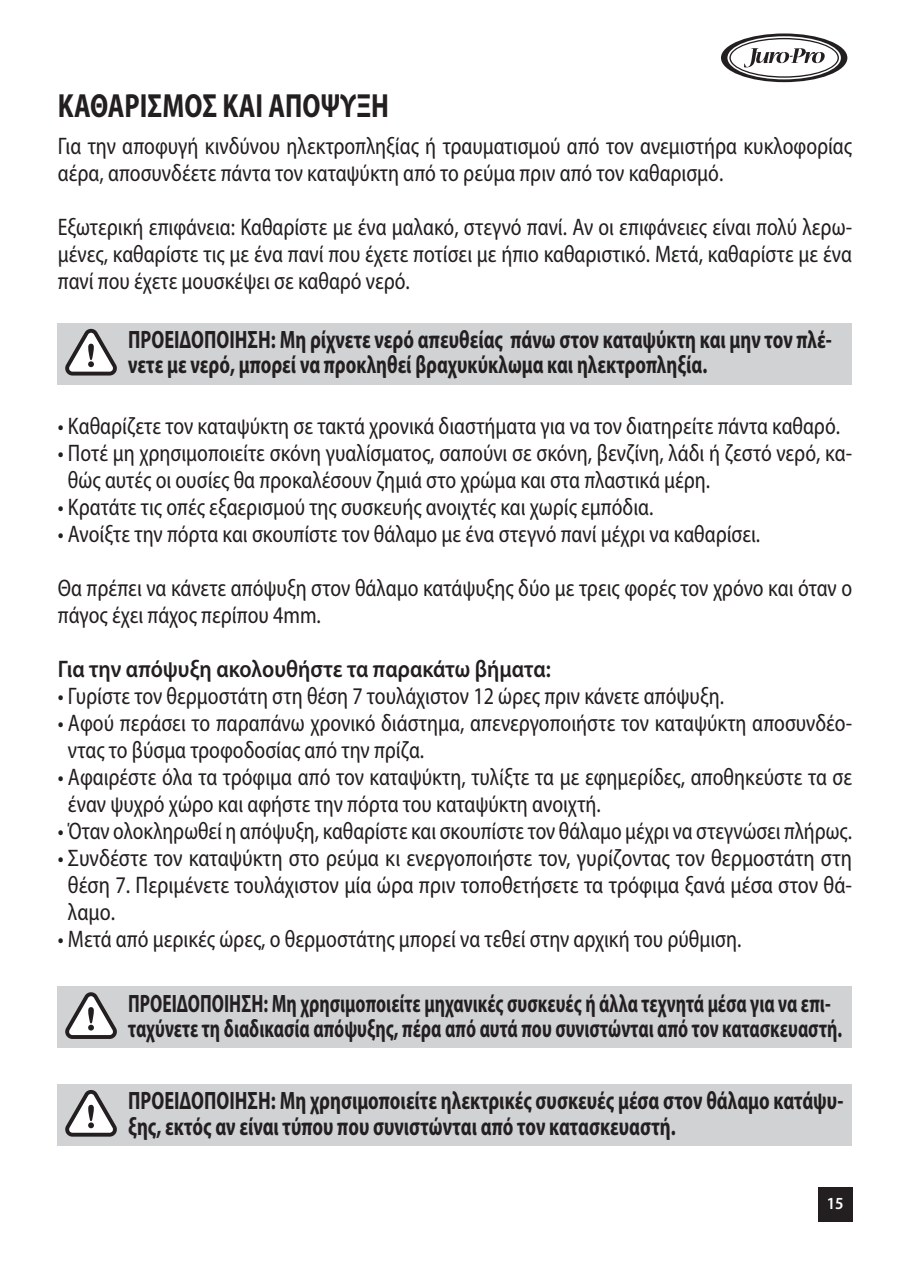
<style>
.page{position:relative;width:910px;height:1262px;background:#fff}
.page>*{position:absolute;margin:0;border:0;box-sizing:border-box;transform-origin:0 0}
.t1{font:700 semi-condensed 33.6px "Myriad Pro";color:#231f20;scale:.83 1}
.t2{font:700 semi-condensed 25.2px/25.2px "Myriad Pro";color:#231f20;scale:.79 1}
.t3{font:700 semi-condensed 25.2px/25.2px "Myriad Pro";color:#231f20;scale:.75 1}
.t4{font:semi-condensed 24px/27px "Myriad Pro";color:#231f20;scale:.9 1}
.t5{font:600 24px "Myriad Pro";color:#231f20;scale:.9 1}
.t6{font:600 semi-condensed 17px "Myriad Pro";color:#fff}
</style>
<div class="page">
<svg style="left:721px;top:33px;width:126px;height:49px"></svg>
<div style="left:818px;top:1187px;width:34px;height:34px;background:#231f20"></div>
<div style="left:58px;top:323px;width:794px;height:62px;background:#d1d2d4"></div>
<svg style="left:65px;top:329px;width:52px;height:47px"></svg>
<div style="left:58px;top:987px;width:794px;height:61px;background:#d1d2d4"></div>
<svg style="left:65px;top:992px;width:52px;height:47px"></svg>
<div style="left:58px;top:1084px;width:794px;height:62px;background:#d1d2d4"></div>
<svg style="left:65px;top:1090px;width:52px;height:47px"></svg>
<h1 class="t1" style="left:58px;top:84px;width:400px">ΚΑΘΑΡΙΣΜΟΣ ΚΑΙ ΑΠΟΨΥΞΗ</h1>
<p class="t4" style="left:58px;top:133px;width:884px">Για την αποφυγή κινδύνου ηλεκτροπληξίας ή τραυματισμού από τον ανεμιστήρα κυκλοφορίας αέρα, αποσυνδέετε πάντα τον καταψύκτη από το ρεύμα πριν από τον καθαρισμό.</p>
<p class="t4" style="left:58px;top:214px;width:884px;text-align:justify">Εξωτερική επιφάνεια: Καθαρίστε με ένα μαλακό, στεγνό πανί. Αν οι επιφάνειες είναι πολύ λερω&shy;μένες, καθαρίστε τις με ένα πανί που έχετε ποτίσει με ήπιο καθαριστικό. Μετά, καθαρίστε με ένα πανί που έχετε μουσκέψει σε καθαρό νερό.</p>
<p class="t2" style="left:128px;top:326px;width:892px">ΠΡΟΕΙΔΟΠΟΙΗΣΗ: Μη ρίχνετε νερό απευθείας πάνω στον καταψύκτη και μην τον πλέ&shy;νετε με νερό, μπορεί να προκληθεί βραχυκύκλωμα και ηλεκτροπληξία.</p>
<p class="t4" style="left:58px;top:412px;width:871px">• Καθαρίζετε τον καταψύκτη σε τακτά χρονικά διαστήματα για να τον διατηρείτε πάντα καθαρό.</p>
<p class="t4" style="left:68px;top:439px;width:873px;text-indent:-10px">• Ποτέ μη χρησιμοποιείτε σκόνη γυαλίσματος, σαπούνι σε σκόνη, βενζίνη, λάδι ή ζεστό νερό, κα&shy;θώς αυτές οι ουσίες θα προκαλέσουν ζημιά στο χρώμα και στα πλαστικά μέρη.</p>
<p class="t4" style="left:58px;top:493px;width:663px">• Κρατάτε τις οπές εξαερισμού της συσκευής ανοιχτές και χωρίς εμπόδια.</p>
<p class="t4" style="left:58px;top:520px;width:782px">• Ανοίξτε την πόρτα και σκουπίστε τον θάλαμο με ένα στεγνό πανί μέχρι να καθαρίσει.</p>
<p class="t4" style="left:58px;top:574px;width:884px">Θα πρέπει να κάνετε απόψυξη στον θάλαμο κατάψυξης δύο με τρεις φορές τον χρόνο και όταν ο πάγος έχει πάχος περίπου 4mm.</p>
<p class="t5" style="left:58px;top:654px;width:549px">Για την απόψυξη ακολουθήστε τα παρακάτω βήματα:</p>
<p class="t4" style="left:58px;top:682px;width:742px">• Γυρίστε τον θερμοστάτη στη θέση 7 τουλάχιστον 12 ώρες πριν κάνετε απόψυξη.</p>
<p class="t4" style="left:68px;top:709px;width:873px;text-indent:-10px">• Αφού περάσει το παραπάνω χρονικό διάστημα, απενεργοποιήστε τον καταψύκτη αποσυνδέο&shy;ντας το βύσμα τροφοδοσίας από την πρίζα.</p>
<p class="t4" style="left:68px;top:763px;width:873px;text-indent:-10px">• Αφαιρέστε όλα τα τρόφιμα από τον καταψύκτη, τυλίξτε τα με εφημερίδες, αποθηκεύστε τα σε έναν ψυχρό χώρο και αφήστε την πόρτα του καταψύκτη ανοιχτή.</p>
<p class="t4" style="left:58px;top:817px;width:884px">• Όταν ολοκληρωθεί η απόψυξη, καθαρίστε και σκουπίστε τον θάλαμο μέχρι να στεγνώσει πλήρως.</p>
<p class="t4" style="left:68px;top:844px;width:873px;text-align:justify;text-indent:-10px">• Συνδέστε τον καταψύκτη στο ρεύμα κι ενεργοποιήστε τον, γυρίζοντας τον θερμοστάτη στη θέση 7. Περιμένετε τουλάχιστον μία ώρα πριν τοποθετήσετε τα τρόφιμα ξανά μέσα στον θά&shy;λαμο.</p>
<p class="t4" style="left:58px;top:925px;width:761px">• Μετά από μερικές ώρες, ο θερμοστάτης μπορεί να τεθεί στην αρχική του ρύθμιση.</p>
<p class="t3" style="left:128px;top:990px;width:953px">ΠΡΟΕΙΔΟΠΟΙΗΣΗ: Μη χρησιμοποιείτε μηχανικές συσκευές ή άλλα τεχνητά μέσα για να επι&shy;ταχύνετε τη διαδικασία απόψυξης, πέρα από αυτά που συνιστώνται από τον κατασκευαστή.</p>
<p class="t2" style="left:128px;top:1088px;width:907px">ΠΡΟΕΙΔΟΠΟΙΗΣΗ: Μη χρησιμοποιείτε ηλεκτρικές συσκευές μέσα στον θάλαμο κατάψυ&shy;ξης, εκτός αν είναι τύπου που συνιστώνται από τον κατασκευαστή.</p>
<p class="t6" style="left:827px;top:1192px;width:18px">15</p>
</div>
